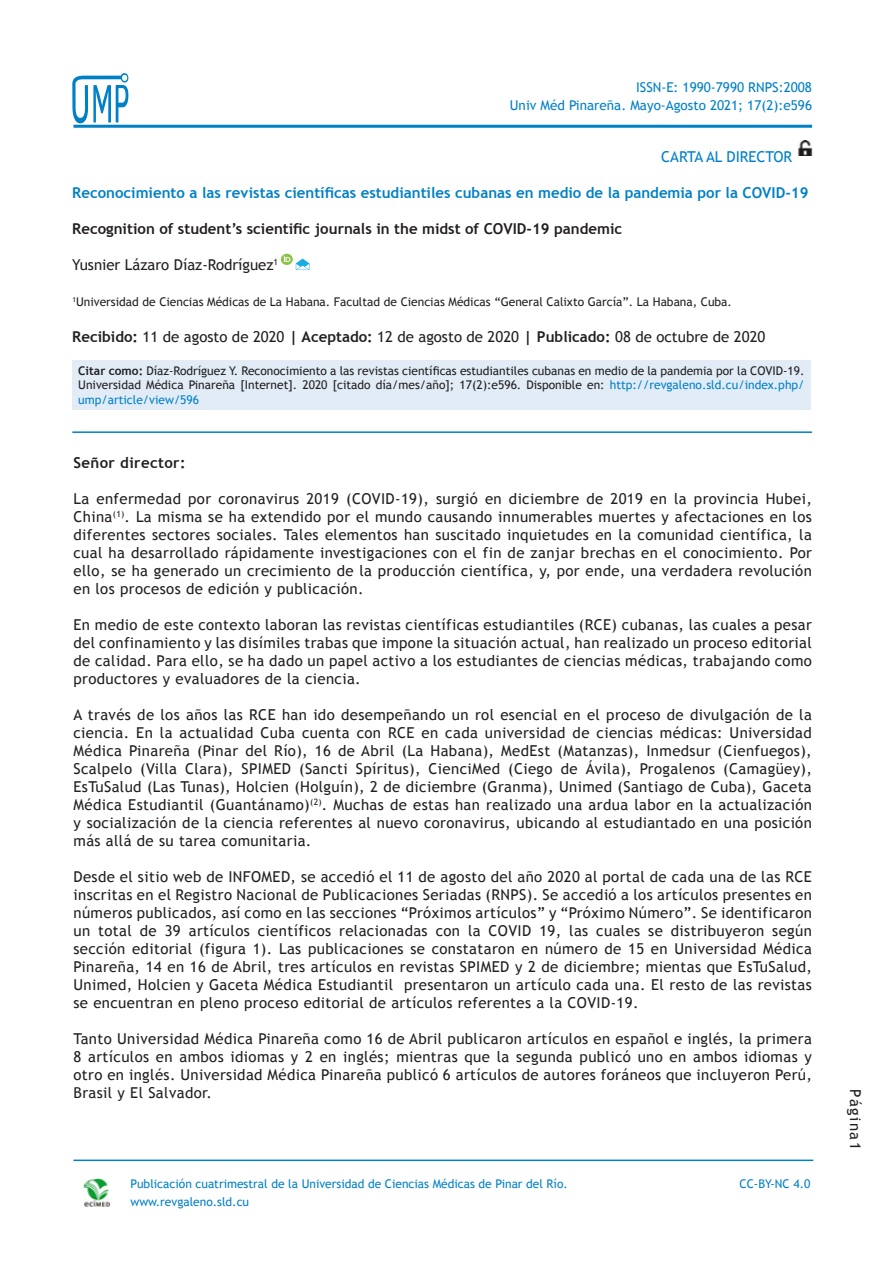
<style>
.page{position:relative;width:893px;height:1263px;background:#fff}
.page>*{position:absolute;margin:0;border:0;box-sizing:border-box;transform-origin:0 0}
.t1{font:15px/18px "Trebuchet MS";letter-spacing:.025em;color:#231f20;text-align:justify}
.t2{font:15px "Trebuchet MS";color:#231f20}
.t3{font:700 15px "Trebuchet MS";color:#0080c7}
.t4{font:700 15px "Trebuchet MS";color:#231f20}
.t5{font:15px "Trebuchet MS";color:#0080c7}
.t6{font:700 15px "Trebuchet MS";letter-spacing:.025em;color:#231f20}
.t7{font:15px "Trebuchet MS";letter-spacing:.1em;color:#231f20}
.t8{font:13.5px "Trebuchet MS";color:#0080c7}
.t9{font:12px/14.4px "Trebuchet MS";color:#231f20;text-align:justify}
.t10{font:12px "Trebuchet MS";color:#0080c7}
.s1{font-weight:700}
.s2{color:#0080c7}
</style>
<div class="page">
<img style="left:798px;top:140px;width:14px;height:16px">
<hr style="left:74px;top:125px;width:738px;height:3px;background:#0080c7">
<div style="left:72px;top:360px;width:739px;height:50px;background:#e1ecf7"></div>
<hr style="left:72px;top:431px;width:740px;height:2px;background:#0080c7">
<img style="left:84px;top:1178px;width:26px;height:28px">
<hr style="left:74px;top:1159px;width:739px;height:2px;background:#0080c7">
<svg style="left:281px;top:254px;width:29px;height:16px"></svg>
<svg style="left:72px;top:73px;width:57px;height:51px"></svg>
<p class="t8" style="left:636px;top:79px;width:177px">ISSN-E: 1990-7990 RNPS:2008</p>
<p class="t8" style="left:510px;top:97px;width:304px">Univ Méd Pinareña. Mayo-Agosto 2021; 17(2):e596</p>
<p class="t5" style="left:661px;top:148px;width:133px">CARTA AL DIRECTOR</p>
<p class="t3" style="left:72px;top:183px;width:738px">Reconocimiento a las revistas científicas estudiantiles cubanas en medio de la pandemia por la COVID-19</p>
<p class="t4" style="left:72px;top:219px;width:551px">Recognition of student’s scientific journals in the midst of COVID-19 pandemic</p>
<p class="t2" style="left:72px;top:256px;width:207px">Yusnier Lázaro Díaz-Rodríguez<sup>1</sup></p>
<p class="t9" style="left:72px;top:295px;width:661px"><sup>1</sup>Universidad de Ciencias Médicas de La Habana. Facultad de Ciencias Médicas “General Calixto García”. La Habana, Cuba.</p>
<p class="t2" style="left:72px;top:328px;width:695px"><span class="s1">Recibido:</span> 11 de agosto de 2020 <span class="s1">| Aceptado:</span> 12 de agosto de 2020 <span class="s1">| Publicado:</span> 08 de octubre de 2020</p>
<p class="t9" style="left:78px;top:364px;width:728px"><span class="s1">Citar como:</span> Díaz-Rodríguez Y. Reconocimiento a las revistas científicas estudiantiles cubanas en medio de la pandemia por la COVID-19.<br>Universidad Médica Pinareña [Internet]. 2020 [citado día/mes/año]; 17(2):e596. Disponible en: <span class="s2">http://revgaleno.sld.cu/index.php/ ump/article/view/596</span></p>
<p class="t6" style="left:74px;top:453px;width:114px">Señor director:</p>
<p class="t1" style="left:74px;top:490px;width:740px">La enfermedad por coronavirus 2019 (COVID-19), surgió en diciembre de 2019 en la provincia Hubei, China<sup>(1)</sup>. La misma se ha extendido por el mundo causando innumerables muertes y afectaciones en los diferentes sectores sociales. Tales elementos han suscitado inquietudes en la comunidad científica, la cual ha desarrollado rápidamente investigaciones con el fin de zanjar brechas en el conocimiento. Por ello, se ha generado un crecimiento de la producción científica, y, por ende, una verdadera revolución en los procesos de edición y publicación.</p>
<p class="t1" style="left:74px;top:616px;width:740px">En medio de este contexto laboran las revistas científicas estudiantiles (RCE) cubanas, las cuales a pesar del confinamiento y las disímiles trabas que impone la situación actual, han realizado un proceso editorial de calidad. Para ello, se ha dado un papel activo a los estudiantes de ciencias médicas, trabajando como productores y evaluadores de la ciencia.</p>
<p class="t1" style="left:74px;top:706px;width:740px">A través de los años las RCE han ido desempeñando un rol esencial en el proceso de divulgación de la ciencia. En la actualidad Cuba cuenta con RCE en cada universidad de ciencias médicas: Universidad Médica Pinareña (Pinar del Río), 16 de Abril (La Habana), MedEst (Matanzas), Inmedsur (Cienfuegos), Scalpelo (Villa Clara), SPIMED (Sancti Spíritus), CienciMed (Ciego de Ávila), Progalenos (Camagüey), EsTuSalud (Las Tunas), Holcien (Holguín), 2 de diciembre (Granma), Unimed (Santiago de Cuba), Gaceta Médica Estudiantil (Guantánamo)<sup>(2)</sup>. Muchas de estas han realizado una ardua labor en la actualización y socialización de la ciencia referentes al nuevo coronavirus, ubicando al estudiantado en una posición más allá de su tarea comunitaria.</p>
<p class="t1" style="left:74px;top:868px;width:740px">Desde el sitio web de INFOMED, se accedió el 11 de agosto del año 2020 al portal de cada una de las RCE inscritas en el Registro Nacional de Publicaciones Seriadas (RNPS). Se accedió a los artículos presentes en números publicados, así como en las secciones “Próximos artículos” y “Próximo Número”. Se identificaron un total de 39 artículos científicos relacionadas con la COVID 19, las cuales se distribuyeron según sección editorial (figura 1). Las publicaciones se constataron en número de 15 en Universidad Médica Pinareña, 14 en 16 de Abril, tres artículos en revistas SPIMED y 2 de diciembre; mientas que EsTuSalud, Unimed, Holcien y Gaceta Médica Estudiantil presentaron un artículo cada una. El resto de las revistas se encuentran en pleno proceso editorial de artículos referentes a la COVID-19.</p>
<p class="t1" style="left:74px;top:1030px;width:740px">Tanto Universidad Médica Pinareña como 16 de Abril publicaron artículos en español e inglés, la primera 8 artículos en ambos idiomas y 2 en inglés; mientras que la segunda publicó uno en ambos idiomas y otro en inglés. Universidad Médica Pinareña publicó 6 artículos de autores foráneos que incluyeron Perú, Brasil y El Salvador.</p>
<p class="t10" style="left:130px;top:1177px;width:439px">Publicación cuatrimestral de la Universidad de Ciencias Médicas de Pinar del Río.</p>
<p class="t10" style="left:130px;top:1195px;width:120px">www.revgaleno.sld.cu</p>
<p class="t10" style="left:740px;top:1177px;width:72px">CC-BY-NC 4.0</p>
<p class="t7" style="left:864px;top:1089px;width:62px;rotate:90deg">Página1</p>
</div>
